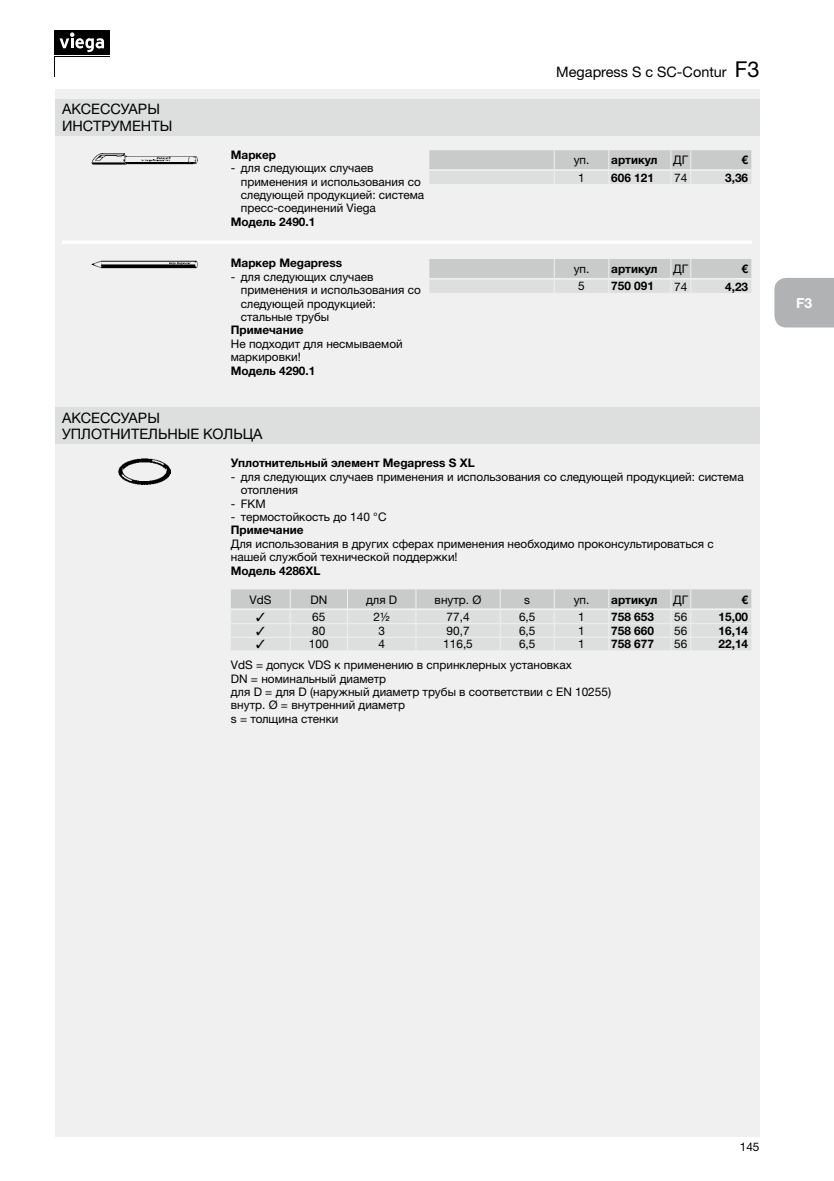
<style>
.page{position:relative;width:834px;height:1181px;background:#fff}
.page>*{position:absolute;margin:0;border:0;box-sizing:border-box;transform-origin:0 0}
.t1{font:14.35px "M Ying Hei PR Cfor Viega W4";color:#000}
.t2{font:13.83px "M Ying Hei PR Cfor Viega W7";color:#fff}
.t3{font:11.9px/13.5px "M Ying Hei PR Cfor Viega W4";color:#000}
.t4{font:11.9px "M Ying Hei PR Cfor Viega W7";color:#000}
.s1{font-size:21.88px}
.s2{font-family:"M Ying Hei PR Cfor Viega W4"}
</style>
<div class="page">
<div style="left:55px;top:89px;width:704px;height:1047px;background:#f0f0f0"></div>
<div style="left:55px;top:30px;width:55px;height:24px;background:#000"></div>
<svg style="left:59px;top:32px;width:45px;height:20px"></svg>
<svg style="left:55px;top:56px;width:55px;height:1px"></svg>
<div style="left:774px;top:278px;width:59px;height:49px;background:#b1b2b3"></div>
<div style="left:55px;top:99px;width:704px;height:36px;background:#dddede"></div>
<img style="left:91px;top:153px;width:107px;height:12px">
<svg style="left:429px;top:150px;width:323px;height:34px;background:#d3d4d4"></svg>
<img style="left:91px;top:260px;width:107px;height:9px">
<svg style="left:429px;top:259px;width:323px;height:34px;background:#d3d4d4"></svg>
<div style="left:55px;top:408px;width:704px;height:36px;background:#dddede"></div>
<img style="left:118px;top:459px;width:53px;height:25px">
<svg style="left:231px;top:589px;width:521px;height:61px;background:#d8d9d9"></svg>
<hr style="left:62px;top:241px;width:690px;height:3px;background:#fff">
<p class="t1" style="left:62px;top:100px;width:11px">Аксессу</p>
<p class="t1" style="left:129px;top:100px;width:33px">ары</p>
<p class="t1" style="left:62px;top:117px;width:21px">Инструмент</p>
<p class="t1" style="left:160px;top:117px;width:14px">ы</p>
<p class="t4" style="left:231px;top:147px;width:47px">Маркер</p>
<p class="t3" style="left:241px;top:161px;width:185px;text-indent:-10px">- для следующих случаев применения и использования со следующей продукцией: система пресс-соединений Viega</p>
<p class="t4" style="left:231px;top:214px;width:86px">-Модель-2490.1</p>
<p class="t4" style="left:231px;top:256px;width:113px">Маркер -Megapress</p>
<p class="t3" style="left:241px;top:270px;width:181px;text-indent:-10px">- для следующих случаев применения и использования со следующей продукцией: стальные трубы</p>
<p class="t4" style="left:231px;top:323px;width:74px">Примечание</p>
<p class="t3" style="left:231px;top:337px;width:173px">Не подходит для несмываемой маркировки!</p>
<p class="t4" style="left:231px;top:363px;width:86px">-Модель-4290.1</p>
<p class="t1" style="left:556px;top:63px;width:205px">Megapress S с SC-Contur <span class="s1">F3</span></p>
<p class="t4" style="left:573px;top:153px;width:85px"><span class="s2">уп.</span> артикул</p>
<p class="t3" style="left:673px;top:153px;width:16px">ДГ</p>
<p class="t4" style="left:741px;top:153px;width:8px">€</p>
<p class="t3" style="left:578px;top:171px;width:8px">1</p>
<p class="t4" style="left:611px;top:170px;width:44px">606 121</p>
<p class="t3" style="left:674px;top:171px;width:15px">74</p>
<p class="t4" style="left:725px;top:170px;width:24px">3,36</p>
<p class="t4" style="left:573px;top:261px;width:85px"><span class="s2">уп.</span> артикул</p>
<p class="t3" style="left:673px;top:262px;width:16px">ДГ</p>
<p class="t4" style="left:741px;top:261px;width:8px">€</p>
<p class="t3" style="left:578px;top:279px;width:8px">5</p>
<p class="t4" style="left:611px;top:279px;width:44px">750 091</p>
<p class="t3" style="left:674px;top:279px;width:15px">74</p>
<p class="t4" style="left:725px;top:279px;width:24px">4,23</p>
<p class="t1" style="left:62px;top:409px;width:11px">Аксессу</p>
<p class="t1" style="left:129px;top:409px;width:33px">ары</p>
<p class="t1" style="left:62px;top:425px;width:40px">Уплотните</p>
<p class="t1" style="left:148px;top:425px;width:116px">льные кольца</p>
<p class="t4" style="left:231px;top:456px;width:245px">Уплотнительный элемент -Megapress S XL</p>
<p class="t3" style="left:241px;top:470px;width:504px;text-indent:-10px">- для следующих случаев применения и использования со следующей продукцией: система отопления</p>
<p class="t3" style="left:231px;top:496px;width:36px">- FKM</p>
<p class="t3" style="left:231px;top:510px;width:157px">- термостойкость до 140 -°C</p>
<p class="t4" style="left:231px;top:523px;width:74px">Примечание</p>
<p class="t3" style="left:231px;top:537px;width:484px">Для использования в других сферах применения необходимо проконсультироваться с нашей службой технической поддержки!</p>
<p class="t4" style="left:231px;top:563px;width:91px">-Модель-4286XL</p>
<p class="t3" style="left:249px;top:592px;width:23px">VdS</p>
<p class="t3" style="left:310px;top:592px;width:18px">DN</p>
<p class="t3" style="left:366px;top:592px;width:33px">для D</p>
<p class="t3" style="left:434px;top:592px;width:48px">внутр. Ø</p>
<p class="t3" style="left:524px;top:592px;width:7px">s</p>
<p class="t4" style="left:573px;top:592px;width:85px"><span class="s2">уп.</span> артикул</p>
<p class="t3" style="left:673px;top:592px;width:16px">ДГ</p>
<p class="t4" style="left:741px;top:592px;width:8px">€</p>
<p class="t3" style="left:256px;top:610px;width:10px">✓</p>
<p class="t3" style="left:312px;top:610px;width:15px">65</p>
<p class="t3" style="left:373px;top:610px;width:18px">2½</p>
<p class="t3" style="left:446px;top:610px;width:24px">77,4</p>
<p class="t3" style="left:519px;top:610px;width:18px">6,5</p>
<p class="t3" style="left:578px;top:610px;width:8px">1</p>
<p class="t4" style="left:611px;top:609px;width:44px">758 653</p>
<p class="t3" style="left:674px;top:610px;width:15px">56</p>
<p class="t4" style="left:718px;top:609px;width:31px">15,00</p>
<p class="t3" style="left:256px;top:623px;width:10px">✓</p>
<p class="t3" style="left:312px;top:623px;width:15px">80</p>
<p class="t3" style="left:378px;top:623px;width:8px">3</p>
<p class="t3" style="left:446px;top:623px;width:24px">90,7</p>
<p class="t3" style="left:519px;top:623px;width:18px">6,5</p>
<p class="t3" style="left:578px;top:623px;width:8px">1</p>
<p class="t4" style="left:611px;top:623px;width:44px">758 660</p>
<p class="t3" style="left:674px;top:623px;width:15px">56</p>
<p class="t4" style="left:718px;top:623px;width:31px">16,14</p>
<p class="t3" style="left:256px;top:637px;width:10px">✓</p>
<p class="t3" style="left:309px;top:637px;width:21px">100</p>
<p class="t3" style="left:378px;top:637px;width:8px">4</p>
<p class="t3" style="left:443px;top:637px;width:31px">116,5</p>
<p class="t3" style="left:519px;top:637px;width:18px">6,5</p>
<p class="t3" style="left:578px;top:637px;width:8px">1</p>
<p class="t4" style="left:611px;top:637px;width:44px">758 677</p>
<p class="t3" style="left:674px;top:637px;width:15px">56</p>
<p class="t4" style="left:718px;top:637px;width:31px">22,14</p>
<p class="t3" style="left:231px;top:658px;width:381px">VdS = -допуск VDS к применению в спринклерных установках<br>DN = -номинальный диаметр<br>для D = -для D (наружный диаметр трубы в соответствии с EN -10255) внутр. Ø = -внутренний диаметр<br>s = -толщина стенки</p>
<p class="t2" style="left:796px;top:294px;width:17px">F3</p>
<p class="t3" style="left:739px;top:1140px;width:21px">145</p>
</div>
